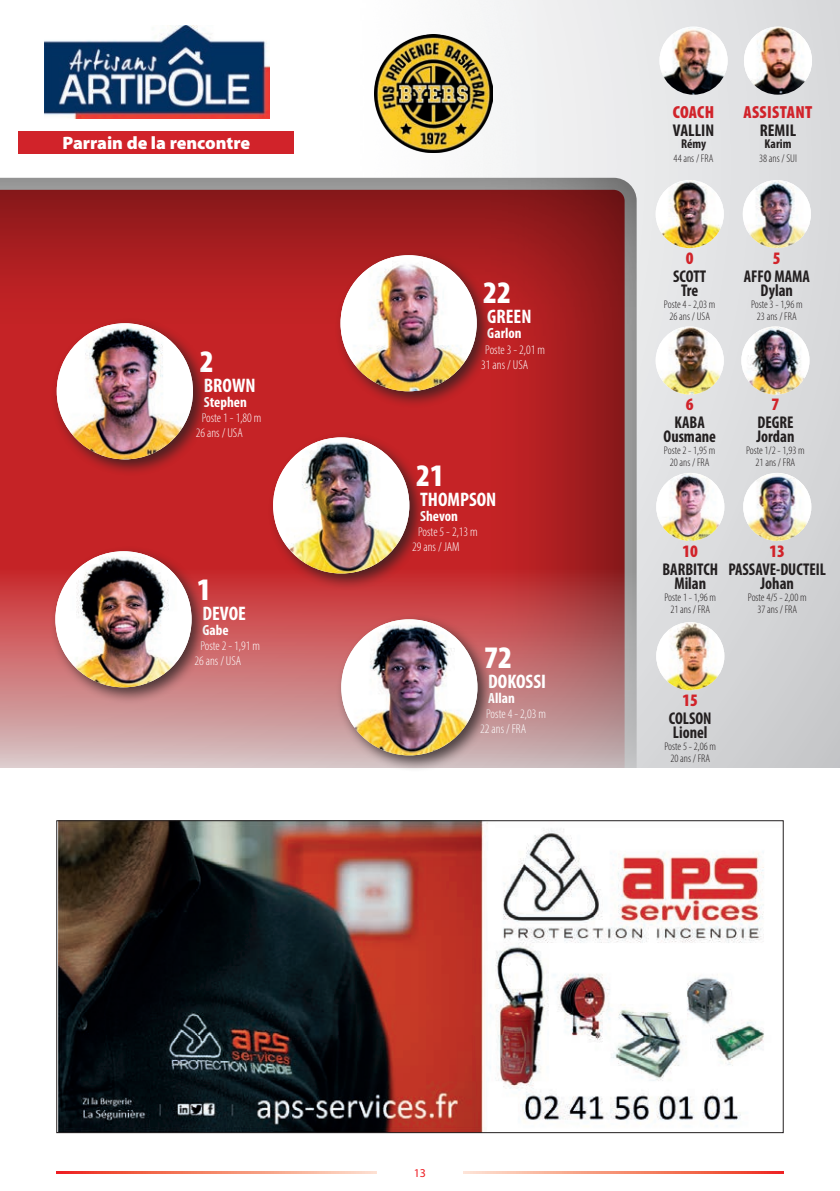
<style>
.page{position:relative;width:840px;height:1191px;background:#fff}
.page>*{position:absolute;margin:0;border:0;box-sizing:border-box;transform-origin:0 0}
.t1{font:900 condensed 31.4px "Myriad Pro";color:#fff}
.t2{font:700 condensed 19.6px "Myriad Pro";color:#fff}
.t3{font:900 18px "Myriad Pro";color:#fff}
.t4{font:900 condensed 17.6px "Myriad Pro";letter-spacing:.02em;color:#d1232a}
.t5{font:700 condensed 17px/14px "Myriad Pro";color:#231f20;text-align:center;scale:.95 1}
.t6{font:700 condensed 17px "Myriad Pro";color:#231f20}
.t7{font:700 condensed 14.8px "Myriad Pro";color:#fff}
.t8{font:300 condensed 13px/15px "Myriad Pro";color:#fff}
.t9{font:700 condensed 12.8px "Myriad Pro";color:#231f20}
.t10{font:12px "Myriad Pro";color:#ee1d23}
.t11{font:300 condensed 11.2px/12px "Myriad Pro";color:#231f20;text-align:center}
</style>
<div class="page">
<div style="left:0;top:0;width:839px;height:767px;background:linear-gradient(to bottom,#e9eaeb,#d0d1d3)"></div>
<div style="left:0;top:0;width:536px;height:180px;background:#fff"></div>
<svg style="left:0;top:176px;width:636px;height:591px;background:#b54143"></svg>
<svg style="left:57px;top:1171px;width:725px;height:2px"></svg>
<div style="left:377px;top:1157px;width:85px;height:28px;background:#fff"></div>
<img style="left:58px;top:822px;width:706px;height:309px">
<div style="left:267px;top:432px;width:159px;height:158px;background:#231f20;opacity:.75"></div>
<img style="left:273px;top:437px;width:136px;height:136px;border-radius:68px">
<div style="left:50px;top:545px;width:158px;height:159px;background:#231f20;opacity:.75"></div>
<img style="left:55px;top:551px;width:136px;height:136px;border-radius:68px">
<div style="left:51px;top:318px;width:159px;height:158px;background:#231f20;opacity:.75"></div>
<img style="left:57px;top:323px;width:136px;height:136px;border-radius:68px">
<div style="left:335px;top:250px;width:158px;height:158px;background:#231f20;opacity:.75"></div>
<img style="left:340px;top:255px;width:136px;height:136px;border-radius:68px">
<div style="left:335px;top:614px;width:159px;height:158px;background:#231f20;opacity:.75"></div>
<img style="left:341px;top:619px;width:136px;height:136px;border-radius:68px">
<img style="left:374px;top:35px;width:118px;height:117px">
<img style="left:659px;top:27px;width:68px;height:68px;border-radius:34px">
<img style="left:743px;top:27px;width:68px;height:68px;border-radius:34px">
<img style="left:655px;top:180px;width:68px;height:68px;border-radius:34px">
<img style="left:742px;top:180px;width:68px;height:68px;border-radius:34px">
<img style="left:655px;top:326px;width:68px;height:68px;border-radius:34px">
<img style="left:741px;top:326px;width:68px;height:68px;border-radius:34px">
<img style="left:656px;top:473px;width:68px;height:68px;border-radius:34px">
<img style="left:656px;top:622px;width:68px;height:68px;border-radius:34px">
<img style="left:742px;top:473px;width:68px;height:68px;border-radius:34px">
<div style="left:19px;top:131px;width:275px;height:22px;background:#d1232a"></div>
<img style="left:44px;top:26px;width:225px;height:92px">
<h3 class="t3" style="left:62px;top:133px;width:189px">Parrain de la rencontre</h3>
<h1 class="t1" style="left:200px;top:343px;width:15px">2</h1>
<h2 class="t2" style="left:204px;top:374px;width:53px">BROWN</h2>
<h3 class="t7" style="left:204px;top:393px;width:45px">Stephen</h3>
<p class="t8" style="left:196px;top:410px;width:67px;text-indent:6px">Poste 1 - 1,80 m<br>26 ans / USA</p>
<h1 class="t1" style="left:483px;top:275px;width:29px">22</h1>
<h2 class="t2" style="left:487px;top:306px;width:46px">GREEN</h2>
<h3 class="t7" style="left:487px;top:325px;width:36px">Garlon</h3>
<p class="t8" style="left:481px;top:342px;width:65px;text-indent:4px">Poste 3 - 2,01 m<br>31 ans / USA</p>
<h1 class="t1" style="left:416px;top:458px;width:29px">21</h1>
<h2 class="t2" style="left:420px;top:488px;width:78px">THOMPSON</h2>
<h3 class="t7" style="left:420px;top:507px;width:39px">Shevon</h3>
<p class="t8" style="left:412px;top:524px;width:67px;text-indent:6px">Poste 5 - 2,13 m<br>29 ans / JAM</p>
<h1 class="t1" style="left:198px;top:571px;width:12px">1</h1>
<h2 class="t2" style="left:202px;top:602px;width:45px">DEVOE</h2>
<h3 class="t7" style="left:202px;top:621px;width:28px">Gabe</h3>
<p class="t8" style="left:194px;top:637px;width:67px;text-indent:6px">Poste 2 - 1,91 m<br>26 ans / USA</p>
<h1 class="t1" style="left:484px;top:639px;width:29px">72</h1>
<h2 class="t2" style="left:488px;top:670px;width:59px">DOKOSSI</h2>
<h3 class="t7" style="left:488px;top:689px;width:28px">Allan</h3>
<p class="t8" style="left:480px;top:705px;width:67px;text-indent:6px">Poste 4 - 2,03 m<br>22 ans / FRA</p>
<h3 class="t4" style="left:672px;top:102px;width:43px">COACH</h3>
<h3 class="t6" style="left:672px;top:120px;width:43px">VALLIN</h3>
<p class="t9" style="left:680px;top:136px;width:27px">Rémy</p>
<p class="t11" style="left:673px;top:152px;width:41px">44 ans / FRA</p>
<h3 class="t4" style="left:743px;top:102px;width:70px">ASSISTANT</h3>
<h3 class="t6" style="left:759px;top:120px;width:38px">REMIL</h3>
<p class="t9" style="left:764px;top:136px;width:28px">Karim</p>
<p class="t11" style="left:758px;top:152px;width:39px">38 ans / SUI</p>
<h3 class="t4" style="left:685px;top:248px;width:9px">0</h3>
<h3 class="t5" style="left:672px;top:269px;width:36px">SCOTT<br>Tre</h3>
<p class="t11" style="left:663px;top:298px;width:53px">Poste 4 - 2,03 m<br>26 ans / USA</p>
<h3 class="t4" style="left:772px;top:248px;width:9px">5</h3>
<h3 class="t5" style="left:743px;top:269px;width:71px">AFFO MAMA<br>Dylan</h3>
<p class="t11" style="left:750px;top:298px;width:53px">Poste 3 - 1,96 m<br>23 ans / FRA</p>
<h3 class="t4" style="left:685px;top:394px;width:9px">6</h3>
<h3 class="t5" style="left:663px;top:416px;width:57px">KABA<br>Ousmane</h3>
<p class="t11" style="left:663px;top:444px;width:53px">Poste 2 - 1,95 m<br>20 ans / FRA</p>
<h3 class="t4" style="left:771px;top:394px;width:9px">7</h3>
<h3 class="t5" style="left:756px;top:416px;width:41px;text-align:left">DEGRE<br>Jordan</h3>
<p class="t11" style="left:745px;top:444px;width:60px">Poste 1/2 - 1,93 m<br>21 ans / FRA</p>
<h3 class="t4" style="left:682px;top:541px;width:17px">10</h3>
<h3 class="t5" style="left:662px;top:562px;width:60px">BARBITCH<br>Milan</h3>
<p class="t11" style="left:664px;top:591px;width:53px">Poste 1 - 1,96 m<br>21 ans / FRA</p>
<h3 class="t4" style="left:769px;top:541px;width:17px">13</h3>
<h3 class="t5" style="left:728px;top:562px;width:104px">PASSAVE-DUCTEIL<br>Johan</h3>
<p class="t11" style="left:747px;top:591px;width:60px">Poste 4/5 - 2,00 m<br>37 ans / FRA</p>
<h3 class="t4" style="left:682px;top:690px;width:17px">15</h3>
<h3 class="t5" style="left:668px;top:711px;width:46px;text-align:left">COLSON<br>Lionel</h3>
<p class="t11" style="left:664px;top:740px;width:53px">Poste 5 - 2,06 m<br>20 ans / FRA</p>
<p class="t10" style="left:413px;top:1166px;width:14px">13</p>
</div>
